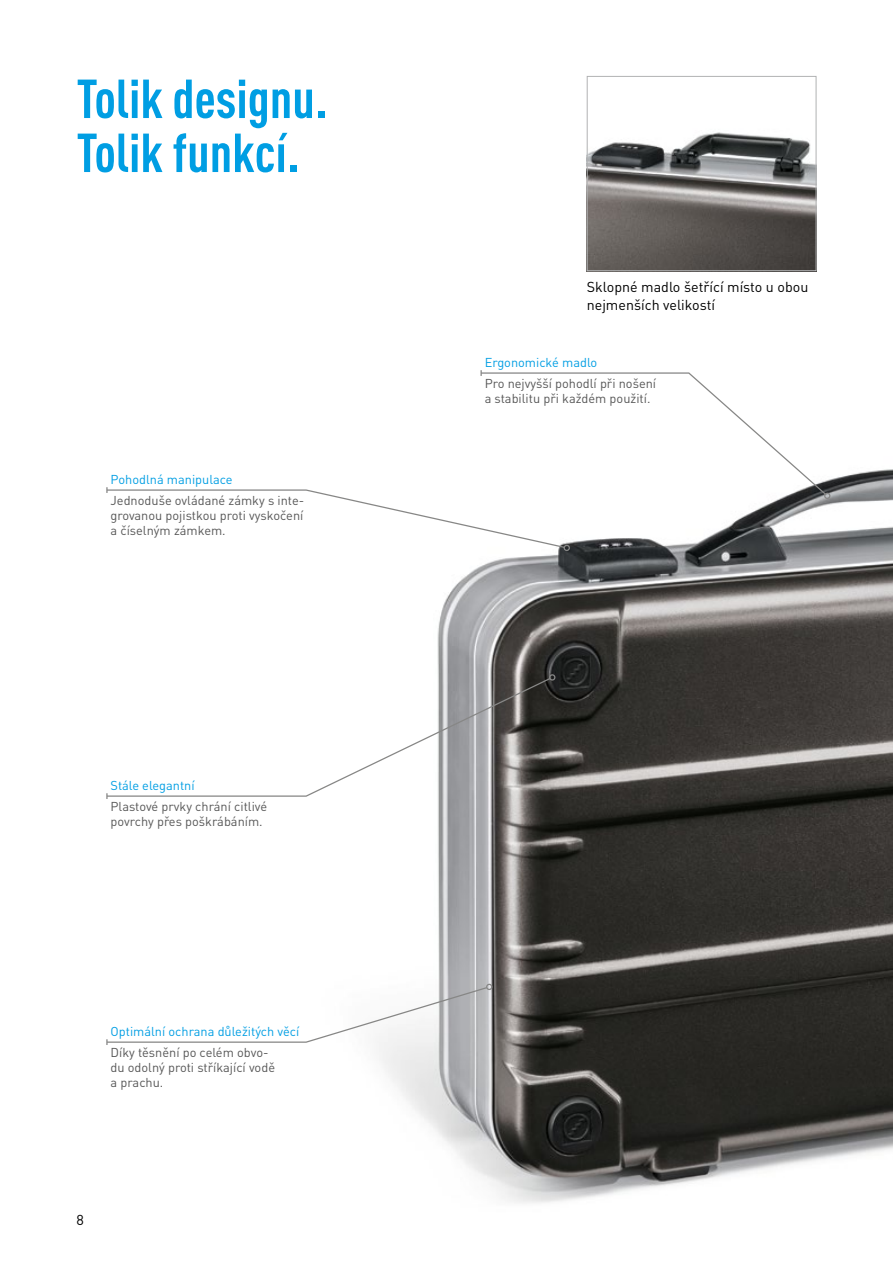
<style>
.page{position:relative;width:893px;height:1263px;background:#fff}
.page>*{position:absolute;margin:0;border:0;box-sizing:border-box;transform-origin:0 0}
.t1{font:700 condensed 54px/54px "DIN Pro";color:#009ee3}
.t2{font:14.25px/18px "DIN Pro Regular Zarges";color:#000}
.t3{font:12.75px/15px "DIN Pro Regular Zarges";color:#565656}
.t4{font:12.75px "DIN Pro Regular Zarges";color:#009ee3}
</style>
<div class="page">
<img style="left:379px;top:469px;width:514px;height:734px">
<img style="left:589px;top:132px;width:225px;height:137px">
<div style="left:587px;top:76px;width:229px;height:195px;border:1px solid #b1b2b3"></div>
<svg style="left:108px;top:677px;width:444px;height:120px"></svg>
<div style="left:549px;top:674px;width:6px;height:7px;border:1px solid #878786;border-radius:50%"></div>
<svg style="left:106px;top:793px;width:2px;height:6px"></svg>
<svg style="left:106px;top:984px;width:386px;height:61px"></svg>
<svg style="left:106px;top:370px;width:724px;height:181px"></svg>
<h1 class="t1" style="left:77px;top:71px;width:252px">Tolik designu.<br>Tolik funkcí.</h1>
<p class="t4" style="left:111px;top:471px;width:124px">Pohodlná manipulace</p>
<p class="t3" style="left:111px;top:493px;width:195px;text-align:justify">Jednoduše ovládané zámky s inte&shy;grovanou pojistkou proti vyskočení a číselným zámkem.</p>
<p class="t4" style="left:111px;top:777px;width:86px">Stále elegantní</p>
<p class="t3" style="left:111px;top:799px;width:158px">Plastové prvky chrání citlivé povrchy přes poškrábáním.</p>
<p class="t4" style="left:111px;top:1023px;width:190px">Optimální ochrana důležitých věcí</p>
<p class="t3" style="left:111px;top:1045px;width:166px">Díky těsnění po celém obvo&shy;du odolný proti stříkající vodě a prachu.</p>
<p class="t2" style="left:77px;top:1211px;width:9px">8</p>
<p class="t2" style="left:587px;top:278px;width:223px">Sklopné madlo šetřící místo u obou nejmenších velikostí</p>
<p class="t4" style="left:485px;top:354px;width:114px">Ergonomické madlo</p>
<p class="t3" style="left:485px;top:376px;width:173px">Pro nejvyšší pohodlí při nošení a stabilitu při každém použití.</p>
</div>
